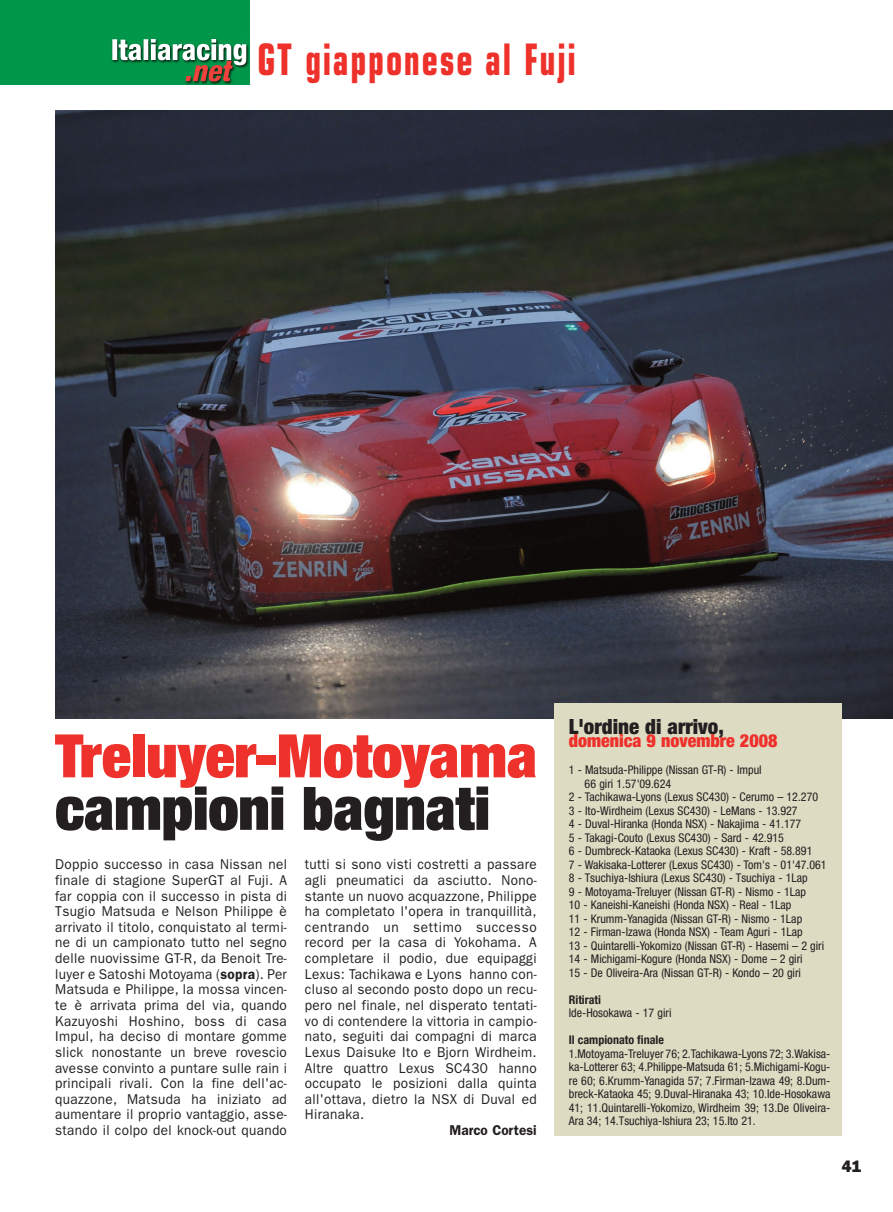
<style>
.page{position:relative;width:893px;height:1212px;background:#fff}
.page>*{position:absolute;margin:0;border:0;box-sizing:border-box;transform-origin:0 0}
.t1{font:900 condensed 60px "Helvetica Neue LT Std";color:#ee312a}
.t2{font:900 condensed 60px "Helvetica Neue LT Std";color:#231f20}
.t3{font:700 condensed 43.5px "Eurostile LT Std";letter-spacing:.05em;color:#ee312a;scale:.8 1}
.t4{font:900 condensed 21px "Helvetica Neue LT Std";color:#231f20}
.t5{font:900 condensed 18px "Helvetica Neue LT Std";color:#ee312a}
.t6{font:16.5px "ITC Franklin Gothic Std Hvy";color:#231f20}
.t7{font:14.25px/15.6px "ITC Franklin Gothic Std";letter-spacing:.025em;color:#231f20;text-align:justify;scale:.95 1}
.t8{font:600 14.25px "ITC Franklin Gothic Std";color:#231f20;scale:.95 1}
.t9{font:condensed 12px/13.5px "Helvetica Neue LT Std";color:#231f20;text-align:justify}
.t10{font:700 condensed 12px "Helvetica Neue LT Std";color:#231f20}
.s1{font-weight:600}
</style>
<div class="page">
<img style="left:55px;top:111px;width:838px;height:608px">
<div style="left:0;top:0;width:250px;height:85px;background:#00974a"></div>
<img style="left:112px;top:39px;width:134px;height:43px">
<div style="left:554px;top:703px;width:288px;height:432px;background:#dedbc3"></div>
<h2 class="t3" style="left:257px;top:35px;width:400px">GT giapponese al Fuji</h2>
<h1 class="t1" style="left:55px;top:734px;width:483px">Treluyer-Motoyama</h1>
<h1 class="t2" style="left:55px;top:787px;width:436px">campioni bagnati</h1>
<p class="t7" style="left:55px;top:858px;width:245px">Doppio successo in casa Nissan nel finale di stagione SuperGT al Fuji. A far coppia con il successo in pista di Tsugio Matsuda e Nelson Philippe è arrivato il titolo, conquistato al termi&shy;ne di un campionato tutto nel segno delle nuovissime GT-R, da Benoit Tre&shy;luyer e Satoshi Motoyama (<span class="s1">sopra</span>). Per Matsuda e Philippe, la mossa vincen&shy;te è arrivata prima del via, quando Kazuyoshi Hoshino, boss di casa Impul, ha deciso di montare gomme slick nonostante un breve rovescio avesse convinto a puntare sulle rain i principali rivali. Con la fine dell'ac&shy;quazzone, Matsuda ha iniziato ad aumentare il proprio vantaggio, asse&shy;stando il colpo del knock-out quando</p>
<p class="t7" style="left:305px;top:858px;width:245px">tutti si sono visti costretti a passare agli pneumatici da asciutto. Nono&shy;stante un nuovo acquazzone, Philippe ha completato l'opera in tranquillità, centrando un settimo successo record per la casa di Yokohama. A completare il podio, due equipaggi Lexus: Tachikawa e Lyons hanno con&shy;cluso al secondo posto dopo un recu&shy;pero nel finale, nel disperato tentati&shy;vo di contendere la vittoria in campio&shy;nato, seguiti dai compagni di marca Lexus Daisuke Ito e Bjorn Wirdheim.<br>Altre quattro Lexus SC430 hanno occupato le posizioni dalla quinta all'ottava, dietro la NSX di Duval ed Hiranaka.</p>
<p class="t8" style="left:449px;top:1125px;width:93px">Marco Cortesi</p>
<h3 class="t4" style="left:569px;top:719px;width:157px">L'ordine di arrivo,</h3>
<p class="t5" style="left:569px;top:734px;width:210px">domenica 9 novembre 2008</p>
<p class="t9" style="left:569px;top:764px;width:194px">1 - Matsuda-Philippe (Nissan GT-R) - Impul</p>
<p class="t9" style="left:585px;top:778px;width:88px">66 giri 1.57'09.624</p>
<p class="t9" style="left:569px;top:791px;width:251px">2 - Tachikawa-Lyons (Lexus SC430) - Cerumo – 12.270</p>
<p class="t9" style="left:569px;top:805px;width:230px">3 - Ito-Wirdheim (Lexus SC430) - LeMans - 13.927</p>
<p class="t9" style="left:569px;top:818px;width:234px">4 - Duval-Hiranka (Honda NSX) - Nakajima - 41.177</p>
<p class="t9" style="left:569px;top:832px;width:217px">5 - Takagi-Couto (Lexus SC430) - Sard - 42.915</p>
<p class="t9" style="left:569px;top:845px;width:245px">6 - Dumbreck-Kataoka (Lexus SC430) - Kraft - 58.891</p>
<p class="t9" style="left:569px;top:859px;width:259px">7 - Wakisaka-Lotterer (Lexus SC430) - Tom's - 01'47.061</p>
<p class="t9" style="left:569px;top:872px;width:241px">8 - Tsuchiya-Ishiura (Lexus SC430) - Tsuchiya - 1Lap</p>
<p class="t9" style="left:569px;top:886px;width:239px">9 - Motoyama-Treluyer (Nissan GT-R) - Nismo - 1Lap</p>
<p class="t9" style="left:569px;top:899px;width:224px">10 - Kaneishi-Kaneishi (Honda NSX) - Real - 1Lap</p>
<p class="t9" style="left:569px;top:913px;width:235px">11 - Krumm-Yanagida (Nissan GT-R) - Nismo - 1Lap</p>
<p class="t9" style="left:569px;top:926px;width:235px">12 - Firman-Izawa (Honda NSX) - Team Aguri - 1Lap</p>
<p class="t9" style="left:569px;top:940px;width:257px">13 - Quintarelli-Yokomizo (Nissan GT-R) - Hasemi – 2 giri</p>
<p class="t9" style="left:569px;top:953px;width:235px">14 - Michigami-Kogure (Honda NSX) - Dome – 2 giri</p>
<p class="t9" style="left:569px;top:967px;width:234px">15 - De Oliveira-Ara (Nissan GT-R) - Kondo – 20 giri</p>
<p class="t10" style="left:569px;top:995px;width:34px">Ritirati</p>
<p class="t9" style="left:569px;top:1007px;width:104px">Ide-Hosokawa - 17 giri</p>
<p class="t10" style="left:569px;top:1036px;width:97px">Il campionato finale</p>
<p class="t9" style="left:569px;top:1048px;width:263px">1.Motoyama-Treluyer 76; 2.Tachikawa-Lyons 72; 3.Wakisa&shy;ka-Lotterer 63; 4.Philippe-Matsuda 61; 5.Michigami-Kogu&shy;re 60; 6.Krumm-Yanagida 57; 7.Firman-Izawa 49; 8.Dum&shy;breck-Kataoka 45; 9.Duval-Hiranaka 43; 10.Ide-Hosokawa 41; 11.Quintarelli-Yokomizo, Wirdheim 39; 13.De Oliveira-Ara 34; 14.Tsuchiya-Ishiura 23; 15.Ito 21.</p>
<p class="t6" style="left:842px;top:1160px;width:21px">41</p>
</div>
